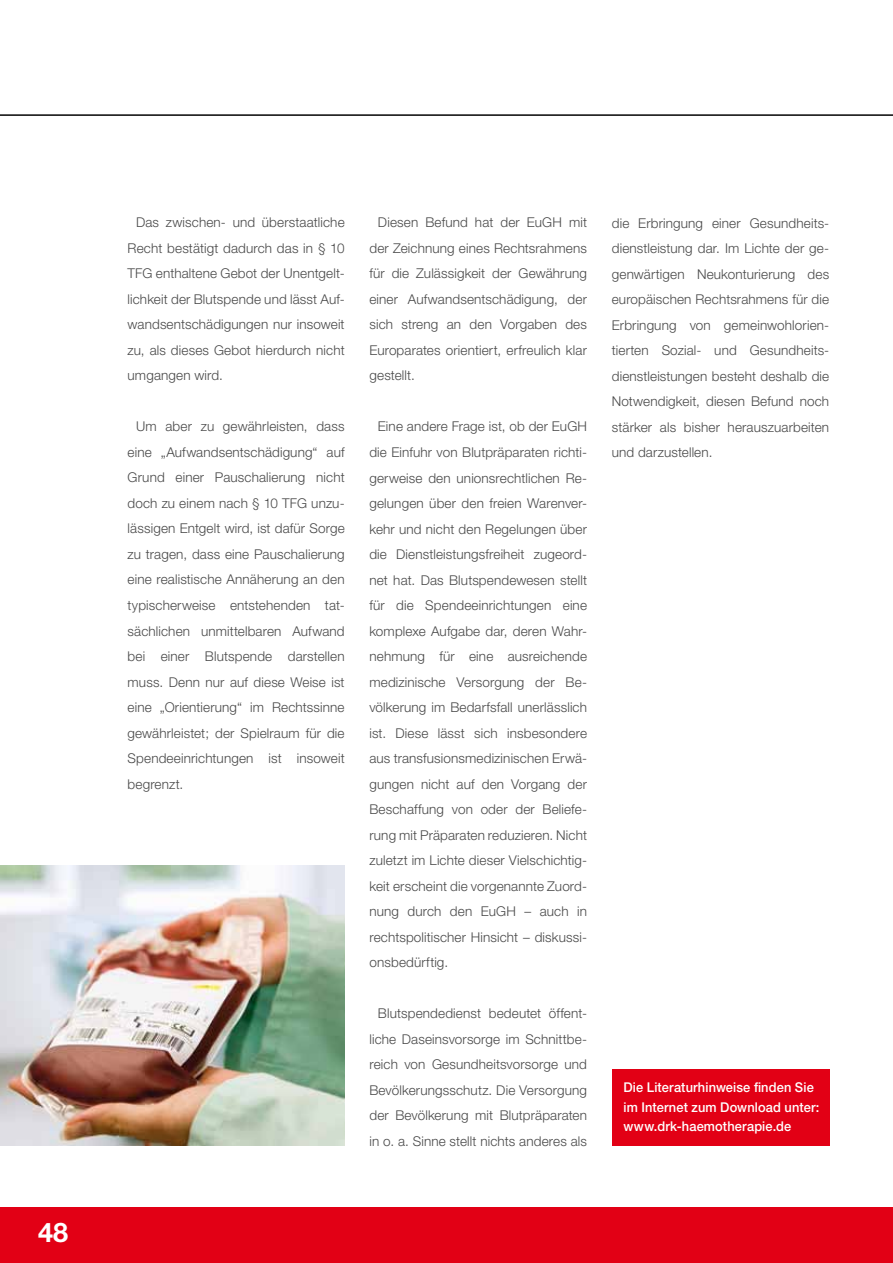
<style>
.page{position:relative;width:893px;height:1263px;background:#fff}
.page>*{position:absolute;margin:0;border:0;box-sizing:border-box;transform-origin:0 0}
.t1{font:700 27px "Helvetica Neue";color:#fff}
.t2{font:300 13.5px/25.5px "Helvetica Neue";letter-spacing:.01em;color:#494949;text-align:justify}
.t3{font:500 13.5px/19.5px "Helvetica Neue";letter-spacing:.01em;color:#fff;scale:.95 1}
</style>
<div class="page">
<div style="left:0;top:1208px;width:893px;height:55px;background:#e20015"></div>
<hr style="left:0;top:115px;width:893px;height:1px;background:#000">
<div style="left:612px;top:1069px;width:217px;height:76px;background:#e20015"></div>
<img style="left:0;top:865px;width:344px;height:280px">
<h1 class="t1" style="left:38px;top:1215px;width:32px">48</h1>
<p class="t2" style="left:128px;top:210px;width:219px;text-indent:9px">Das zwischen- und überstaatliche Recht bestätigt dadurch das in § 10<br>TFG enthaltene Gebot der Unentgelt&shy;lichkeit der Blutspende und lässt Auf&shy;wandsentschädigungen nur insoweit zu, als dieses Gebot hierdurch nicht umgangen wird.</p>
<p class="t2" style="left:128px;top:414px;width:219px;text-indent:8px">Um aber zu gewährleisten, dass eine „Aufwandsentschädigung“ auf Grund einer Pauschalierung nicht doch zu einem nach § 10 TFG unzu&shy;lässigen Entgelt wird, ist dafür Sorge zu tragen, dass eine Pauschalierung eine realistische Annäherung an den typischerweise entstehenden tat&shy;sächlichen unmittelbaren Aufwand bei einer Blutspende darstellen muss. Denn nur auf diese Weise ist eine „Orientierung“ im Rechtssinne gewährleistet; der Spielraum für die Spendeeinrichtungen ist insoweit begrenzt.</p>
<p class="t2" style="left:369px;top:210px;width:219px;text-indent:9px">Diesen Befund hat der EuGH mit der Zeichnung eines Rechtsrahmens für die Zulässigkeit der Gewährung einer Aufwandsentschädigung, der sich streng an den Vorgaben des Europarates orientiert, erfreulich klar gestellt.</p>
<p class="t2" style="left:369px;top:414px;width:219px;text-indent:9px">Eine andere Frage ist, ob der EuGH die Einfuhr von Blutpräparaten richti&shy;gerweise den unionsrechtlichen Re&shy;gelungen über den freien Warenver&shy;kehr und nicht den Regelungen über die Dienstleistungsfreiheit zugeord&shy;net hat. Das Blutspendewesen stellt für die Spendeeinrichtungen eine komplexe Aufgabe dar, deren Wahr&shy;nehmung für eine ausreichende medizinische Versorgung der Be&shy;völkerung im Bedarfsfall unerlässlich ist. Diese lässt sich insbesondere aus transfusionsmedizinischen Erwä&shy;gungen nicht auf den Vorgang der Beschaffung von oder der Beliefe&shy;rung mit Präparaten reduzieren. Nicht zuletzt im Lichte dieser Vielschichtig&shy;keit erscheint die vorgenannte Zuord&shy;nung durch den EuGH – auch in rechtspolitischer Hinsicht – diskussi&shy;onsbedürftig.</p>
<p class="t2" style="left:369px;top:1000px;width:219px;text-indent:8px">Blutspendedienst bedeutet öffent&shy;liche Daseinsvorsorge im Schnittbe&shy;reich von Gesundheitsvorsorge und Bevölkerungsschutz. Die Versorgung der Bevölkerung mit Blutpräparaten in o. a. Sinne stellt nichts anderes als</p>
<p class="t2" style="left:612px;top:210px;width:219px">die Erbringung einer Gesundheits&shy;dienstleistung dar. Im Lichte der ge&shy;genwärtigen Neukonturierung des europäischen Rechtsrahmens für die Erbringung von gemeinwohlorien&shy;tierten Sozial- und Gesundheits&shy;dienstleistungen besteht deshalb die Notwendigkeit, diesen Befund noch stärker als bisher herauszuarbeiten und darzustellen.</p>
<p class="t3" style="left:623px;top:1078px;width:208px">Die Literaturhinweise finden Sie im Internet zum Download unter: www.drk-haemotherapie.de</p>
</div>
